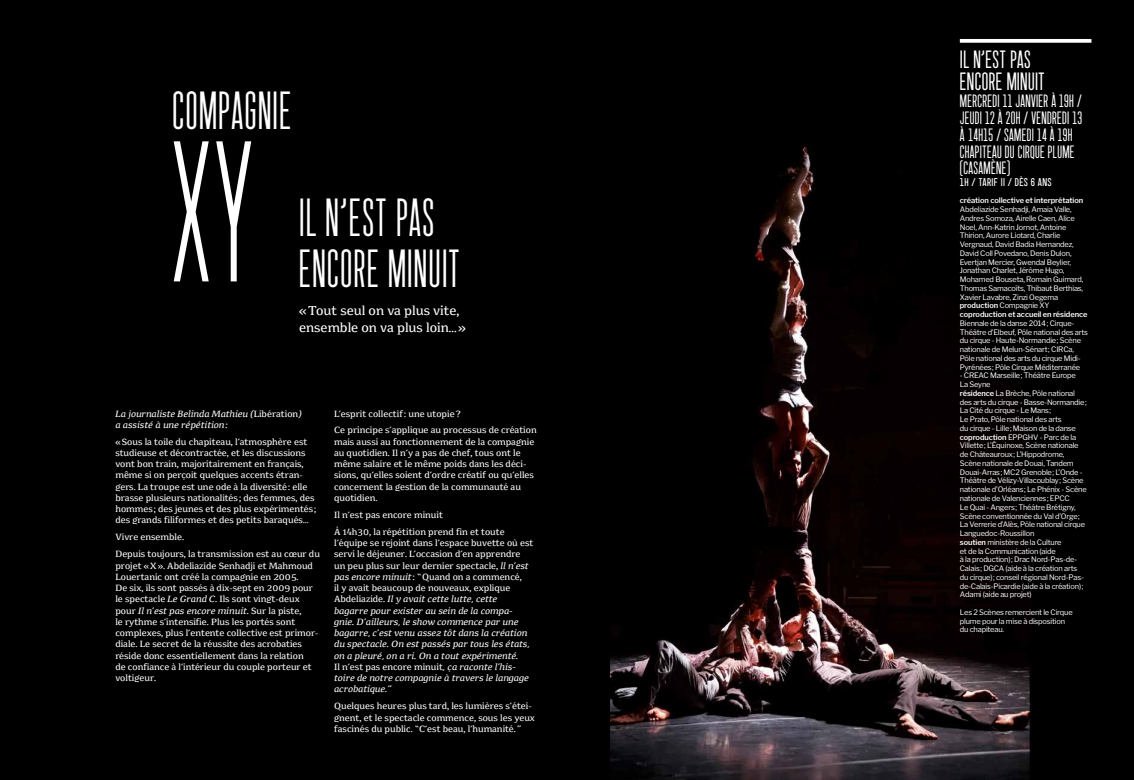
<style>
.page{position:relative;width:1134px;height:780px;background:#000}
.page>*{position:absolute;margin:0;border:0;box-sizing:border-box;transform-origin:0 0}
.t1{font:100px "Garaje Grand width 280 weight 600";color:#fff}
.t2{font:31.25px/50.6px "Garaje Grand width 240 weight 800";letter-spacing:.05em;color:#fff}
.t3{font:17.5px/22.5px "Garaje Grand width 200 weight 800";letter-spacing:.025em;color:#fff}
.t4{font:12.5px/16.9px "Garaje Grand width 200 weight 800";letter-spacing:.025em;color:#fff}
.t5{font:12.5px/16.9px "Minuscule 6";color:#fff}
.t6{font:11.25px "Garaje Grand width 140 weight 800";letter-spacing:.025em;color:#fff}
.t7{font:8.75px/11.2px "Minuscule 6";color:#fff}
.t8{font:italic 8.75px/11.2px "Minuscule 6";color:#fff}
.t9{font:7.5px/8.8px "Libre Franklin";letter-spacing:-.025em;color:#fff}
.t10{font:600 7.5px "Libre Franklin";letter-spacing:-.01em;color:#fff}
.s1{font-style:normal}
.s2{font-style:italic}
.s3{font-weight:600}
</style>
<div class="page">
<img style="left:611px;top:39px;width:481px;height:741px">
<svg style="left:960px;top:39px;width:131px;height:4px"></svg>
<h2 class="t2" style="left:172px;top:93px;width:120px">COMPAGNIE</h2>
<h1 class="t1" style="left:172px;top:188px;width:81px">XY</h1>
<h2 class="t2" style="left:299px;top:200px;width:162px">IL N’EST PAS<br>ENCORE MINUIT</h2>
<h3 class="t5" style="left:299px;top:303px;width:168px">« Tout seul on va plus vite, ensemble on va plus loin… »</h3>
<p class="t8" style="left:115px;top:408px;width:187px">La journaliste Belinda Mathieu (<span class="s1">Libération</span>) a assisté à une répétition :</p>
<p class="t7" style="left:115px;top:436px;width:202px">« Sous la toile du chapiteau, l’atmosphère est studieuse et décontractée, et les discussions vont bon train, majoritairement en français, même si on perçoit quelques accents étran&shy;gers. La troupe est une ode à la diversité : elle brasse plusieurs nationalités ; des femmes, des hommes ; des jeunes et des plus expérimentés ; des grands filiformes et des petits baraqués…</p>
<p class="t7" style="left:115px;top:529px;width:206px;line-height:16.9px">Vivre ensemble.<br>Depuis toujours, la transmission est au cœur du</p>
<p class="t7" style="left:115px;top:560px;width:205px">projet « X ». Abdeliazide Senhadji et Mahmoud Louertanic ont créé la compagnie en 2005.<br>De six, ils sont passés à dix-sept en 2009 pour le spectacle <span class="s2">Le Grand C</span>. Ils sont vingt-deux pour <span class="s2">Il n’est pas encore minuit</span>. Sur la piste,<br>le rythme s’intensifie. Plus les portés sont complexes, plus l’entente collective est primor&shy;diale. Le secret de la réussite des acrobaties réside donc essentiellement dans la relation<br>de confiance à l’intérieur du couple porteur et voltigeur.</p>
<p class="t7" style="left:334px;top:405px;width:204px;line-height:16.9px">L’esprit collectif : une utopie ?<br>Ce principe s’applique au processus de création</p>
<p class="t7" style="left:334px;top:436px;width:202px">mais aussi au fonctionnement de la compagnie au quotidien. Il n’y a pas de chef, tous ont le même salaire et le même poids dans les déci&shy;sions, qu’elles soient d’ordre créatif ou qu’elles concernent la gestion de la communauté au quotidien.</p>
<p class="t7" style="left:334px;top:506px;width:172px;line-height:16.9px">Il n’est pas encore minuit<br>À 14h30, la répétition prend fin et toute</p>
<p class="t8" style="left:334px;top:537px;width:201px"><span class="s1">l’équipe se rejoint dans l’espace buvette où est servi le déjeuner. L’occasion d’en apprendre un peu plus sur leur dernier spectacle,</span> ll n’est pas encore minuit <span class="s1">: “ Quand on a commencé,<br>il y avait beaucoup de nouveaux, explique Abdeliazide.</span> Il y avait cette lutte, cette bagarre pour exister au sein de la compa&shy;gnie. D’ailleurs, le show commence par une bagarre, c’est venu assez tôt dans la création du spectacle. On est passés par tous les états, on a pleuré, on a ri. On a tout expérimenté.<br><span class="s1">Il n’est pas encore minuit</span>, ça raconte l’his&shy;toire de notre compagnie à travers le langage acrobatique.”</p>
<p class="t7" style="left:334px;top:700px;width:202px">Quelques heures plus tard, les lumières s’étei&shy;gnent, et le spectacle commence, sous les yeux fascinés du public. “C’est beau, l’humanité. <span class="s2">”</span></p>
<h3 class="t3" style="left:960px;top:50px;width:86px">IL N’EST PAS<br>ENCORE MINUIT</h3>
<h3 class="t4" style="left:960px;top:94px;width:124px">MERCREDI 11 JANVIER À 19H /<br>JEUDI 12 À 20H / VENDREDI 13<br>À 14H15 / SAMEDI 14 À 19H<br>CHAPITEAU DU CIRQUE PLUME (CASAMÈNE)</h3>
<h3 class="t6" style="left:960px;top:175px;width:93px">1H / TARIF II / DÈS 6 ANS</h3>
<p class="t10" style="left:960px;top:196px;width:125px">création collective et interprétation</p>
<p class="t9" style="left:960px;top:205px;width:129px">Abdeliazide Senhadji, Amaia Valle, Andres Somoza, Airelle Caen, Alice Noel, Ann-Katrin Jornot, Antoine Thirion, Aurore Liotard, Charlie Vergnaud, David Badia Hernandez, David Coll Povedano, Denis Dulon, Evertjan Mercier, Gwendal Beylier, Jonathan Charlet, Jérôme Hugo, Mohamed Bouseta, Romain Guimard, Thomas Samacoïts, Thibaut Berthias, Xavier Lavabre, Zinzi Oegema <span class="s3">production</span> Compagnie XY <span class="s3">coproduction et accueil en résidence</span></p>
<p class="t9" style="left:960px;top:319px;width:130px">Biennale de la danse 2014; Cirque-Théâtre d’Elbeuf, Pôle national des arts du cirque - Haute-Normandie; Scène nationale de Melun-Sénart; CIRCa, Pôle national des arts du cirque Midi-Pyrénées; Pôle Cirque Méditerranée</p>
<p class="t9" style="left:960px;top:371px;width:129px">- CREAC Marseille; Théâtre Europe<br>La Seyne<br><span class="s3">résidence</span> La Brèche, Pôle national des arts du cirque - Basse-Normandie; La Cité du cirque - Le Mans;<br>Le Prato, Pôle national des arts<br>du cirque - Lille; Maison de la danse <span class="s3">coproduction</span> EPPGHV - Parc de la Villette; L’Équinoxe, Scène nationale de Châteauroux; L’Hippodrome, Scène nationale de Douai, Tandem Douai-Arras; MC2 Grenoble; L’Onde - Théâtre de Vélizy-Villacoublay; Scène nationale d’Orléans; Le Phénix - Scène nationale de Valenciennes; EPCC<br>Le Quai - Angers; Théâtre Brétigny, Scène conventionnée du Val d’Orge; La Verrerie d’Alès, Pôle national cirque Languedoc-Roussillon<br><span class="s3">soutien</span> ministère de la Culture<br>et de la Communication (aide<br>à la production); Drac Nord-Pas-de-Calais; DGCA (aide à la création arts du cirque); conseil régional Nord-Pas&shy;de-Calais-Picardie (aide à la création); Adami (aide au projet)</p>
<p class="t9" style="left:960px;top:607px;width:114px">Les 2 Scènes remercient le Cirque plume pour la mise à disposition du chapiteau.</p>
</div>
